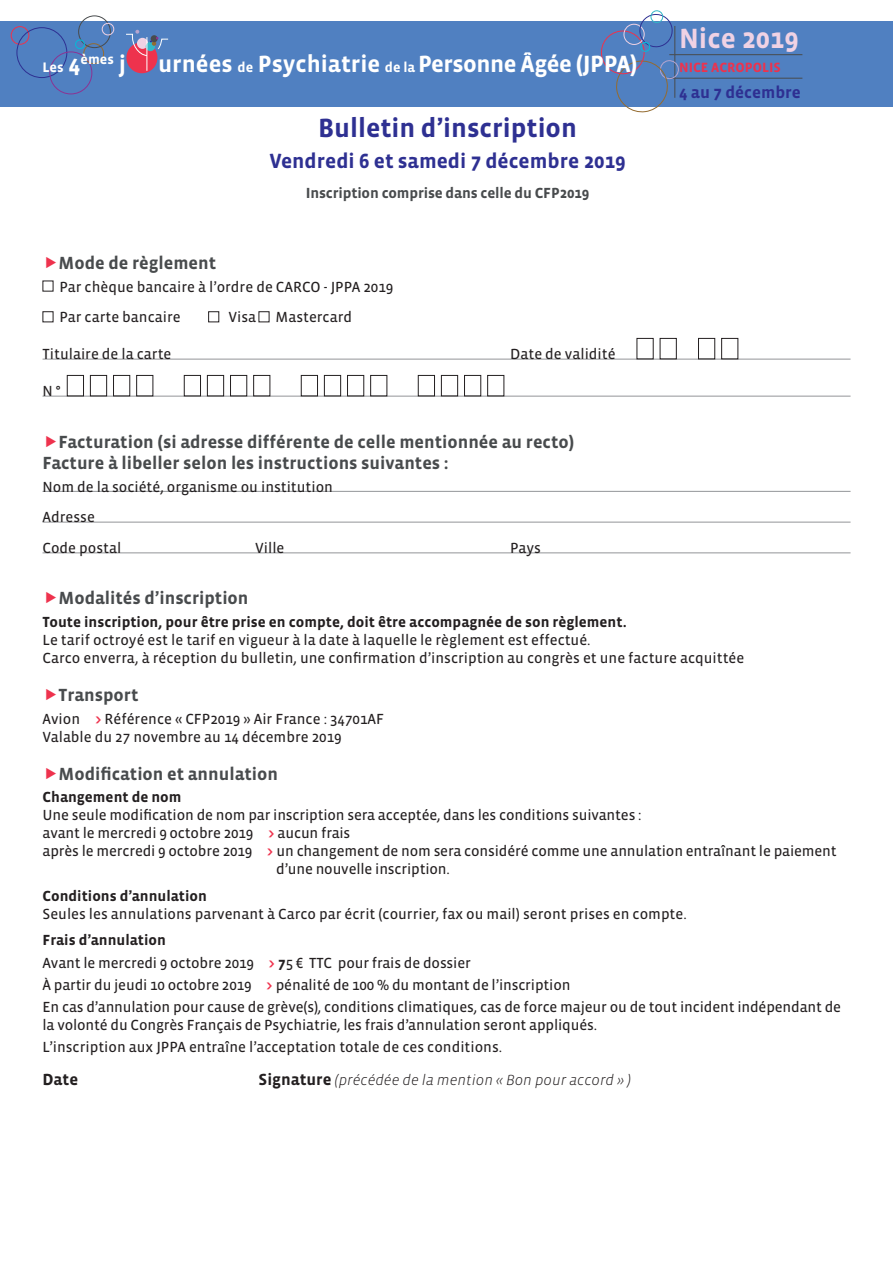
<style>
.page{position:relative;width:893px;height:1263px;background:#fff}
.page>*{position:absolute;margin:0;border:0;box-sizing:border-box;transform-origin:0 0}
.t1{font:700 28.5px "Vista Sans";color:#f0d2e4}
.t2{font:700 27px "Vista Sans";color:#2e3092}
.t3{font:700 24px "Vista Sans";color:#fff}
.t4{font:700 21px "Vista Sans";color:#2e3092}
.t5{font:700 18px/21.6px "Vista Sans";color:#484b4d}
.t6{font:700 16.95px "Vista Sans";color:#2e3092}
.t7{font:700 16.5px "Vista Sans";color:#231f20}
.t8{font:15px/30.8px "Vista Sans Reg";letter-spacing:-.01em;color:#231f20}
.t9{font:700 15px "Vista Sans";color:#231f20}
.t10{font:italic 300 15px "Vista Sans";color:#231f20}
.t11{font:700 15px "Vista Sans";letter-spacing:-.01em;color:#484b4d}
.t12{font:700 13.95px "Vista Sans";color:#fff}
.t13{font:700 13.65px "Vista Sans";color:#ee324d}
.s1{font-size:14.1px}
.s2{font-size:24px}
.s3{font-family:"Vista Sans";font-weight:700;color:#ee324d}
.s4{font-family:"Vista Sans";font-weight:700}
.s5{font-weight:700;font-style:normal;font-size:16.5px}
</style>
<div class="page">
<div style="left:0;top:21px;width:892px;height:85px;background:#5080c1"></div>
<hr style="left:675px;top:54px;width:127px;height:1px;background:#484b4d">
<hr style="left:675px;top:78px;width:127px;height:1px;background:#484b4d">
<div style="left:11px;top:26px;width:18px;height:18px;border:1px solid #ee324d;border-radius:50%"></div>
<div style="left:17px;top:28px;width:50px;height:50px;border:1px solid #2e3092;border-radius:50%"></div>
<div style="left:50px;top:52px;width:42px;height:42px;border:1px solid #8b3393;border-radius:50%"></div>
<div style="left:84px;top:44px;width:20px;height:20px;border:1px solid #946b30;border-radius:50%"></div>
<div style="left:78px;top:16px;width:33px;height:32px;border:1px solid #484b4d;border-radius:50%"></div>
<div style="left:102px;top:23px;width:12px;height:12px;border:1px solid #f0d2e4;border-radius:50%"></div>
<div style="left:75px;top:40px;width:9px;height:9px;border:1px solid #03bbda;border-radius:50%"></div>
<svg style="left:600px;top:13px;width:79px;height:100px"></svg>
<div style="left:650px;top:10px;width:13px;height:13px;border:1px solid #32b7c7;border-radius:5px"></div>
<div style="left:640px;top:42px;width:10px;height:10px;border:1px solid #03bbda;border-radius:50%"></div>
<div style="left:126px;top:42px;width:31px;height:31px;background:#ee324d;border-radius:50%"></div>
<hr style="left:147px;top:37px;width:1px;height:34px;background:#fff">
<svg style="left:126px;top:30px;width:42px;height:26px"></svg>
<hr style="left:43px;top:359px;width:807px;height:1px;background:#939598">
<hr style="left:43px;top:396px;width:807px;height:1px;background:#939598">
<hr style="left:43px;top:491px;width:807px;height:1px;background:#939598">
<hr style="left:43px;top:522px;width:807px;height:1px;background:#939598">
<hr style="left:43px;top:553px;width:807px;height:1px;background:#939598">
<div style="left:43px;top:311px;width:10px;height:11px;border:1px solid #231f20"></div>
<div style="left:208px;top:311px;width:11px;height:11px;border:1px solid #231f20"></div>
<div style="left:259px;top:311px;width:10px;height:11px;border:1px solid #231f20"></div>
<div style="left:660px;top:338px;width:17px;height:21px;border:1px solid #231f20"></div>
<div style="left:698px;top:338px;width:17px;height:21px;border:1px solid #231f20"></div>
<div style="left:721px;top:338px;width:17px;height:21px;border:1px solid #231f20"></div>
<div style="left:67px;top:375px;width:17px;height:21px;border:1px solid #231f20"></div>
<div style="left:90px;top:375px;width:17px;height:21px;border:1px solid #231f20"></div>
<div style="left:113px;top:375px;width:17px;height:21px;border:1px solid #231f20"></div>
<div style="left:136px;top:375px;width:17px;height:21px;border:1px solid #231f20"></div>
<div style="left:184px;top:375px;width:17px;height:21px;border:1px solid #231f20"></div>
<div style="left:207px;top:375px;width:17px;height:21px;border:1px solid #231f20"></div>
<div style="left:230px;top:375px;width:17px;height:21px;border:1px solid #231f20"></div>
<div style="left:253px;top:375px;width:17px;height:21px;border:1px solid #231f20"></div>
<div style="left:301px;top:375px;width:17px;height:21px;border:1px solid #231f20"></div>
<div style="left:324px;top:375px;width:17px;height:21px;border:1px solid #231f20"></div>
<div style="left:347px;top:375px;width:17px;height:21px;border:1px solid #231f20"></div>
<div style="left:370px;top:375px;width:17px;height:21px;border:1px solid #231f20"></div>
<div style="left:418px;top:375px;width:17px;height:21px;border:1px solid #231f20"></div>
<div style="left:441px;top:375px;width:17px;height:21px;border:1px solid #231f20"></div>
<div style="left:464px;top:375px;width:17px;height:21px;border:1px solid #231f20"></div>
<div style="left:487px;top:375px;width:17px;height:21px;border:1px solid #231f20"></div>
<p class="t12" style="left:43px;top:52px;width:85px"><span class="s1">Les</span> <span class="s2">4</span>èmes <span class="s2">j</span></p>
<h3 class="t3" style="left:158px;top:52px;width:481px">urnées <span class="s1">de</span> Psychiatrie <span class="s1">de la</span> Personne Âgée (JPPA)</h3>
<h2 class="t2" style="left:318px;top:114px;width:260px">Bulletin d’inscription</h2>
<h3 class="t4" style="left:269px;top:150px;width:358px">Vendredi 6 et samedi 7 décembre 2019</h3>
<p class="t11" style="left:306px;top:186px;width:285px">Inscription comprise dans celle du CFP2019</p>
<p class="t5" style="left:59px;top:253px;width:159px">Mode de règlement</p>
<p class="t8" style="left:60px;top:271px;width:335px">Par chèque bancaire à l’ordre de CARCO - JPPA 2019<br>Par carte bancaire</p>
<p class="t8" style="left:228px;top:302px;width:29px">Visa</p>
<p class="t8" style="left:276px;top:302px;width:78px">Mastercard</p>
<p class="t8" style="left:43px;top:339px;width:130px">Titulaire de la carte</p>
<p class="t8" style="left:510px;top:339px;width:107px">Date de validité</p>
<p class="t8" style="left:43px;top:376px;width:20px">N°</p>
<p class="t5" style="left:43px;top:431px;width:533px;text-indent:16px">Facturation (si adresse différente de celle mentionnée au recto)<br>Facture à libeller selon les instructions suivantes :</p>
<p class="t8" style="left:43px;top:471px;width:292px">Nom de la société, organisme ou institution<br>Adresse<br>Code postal</p>
<p class="t8" style="left:255px;top:533px;width:31px">Ville</p>
<p class="t8" style="left:510px;top:533px;width:32px">Pays</p>
<h1 class="t1" style="left:679px;top:24px;width:121px">Nice 2019</h1>
<p class="t13" style="left:679px;top:60px;width:103px">NICE ACROPOLIS</p>
<p class="t6" style="left:679px;top:83px;width:123px">4 au 7 décembre</p>
<p class="t5" style="left:59px;top:588px;width:191px">Modalités d’inscription</p>
<p class="t9" style="left:43px;top:614px;width:586px">Toute inscription, pour être prise en compte, doit être accompagnée de son règlement.</p>
<p class="t8" style="left:43px;top:631px;width:703px;line-height:18px">Le tarif octroyé est le tarif en vigueur à la date à laquelle le règlement est effectué.<br>Carco enverra, à réception du bulletin, une confirmation d’inscription au congrès et une facture acquittée</p>
<p class="t5" style="left:59px;top:685px;width:81px">Transport</p>
<p class="t8" style="left:43px;top:710px;width:343px;line-height:18px">Avion <span class="s3">&gt;</span> Référence « CFP2019 » Air France : 34701AF<br>Valable du 27 novembre au 14 décembre 2019</p>
<p class="t5" style="left:59px;top:764px;width:221px">Modification et annulation</p>
<p class="t9" style="left:43px;top:790px;width:141px">Changement de nom</p>
<p class="t8" style="left:43px;top:800px;width:601px">Une seule modification de nom par inscription sera acceptée, dans les conditions suivantes :</p>
<p class="t8" style="left:43px;top:818px;width:309px">avant le mercredi 9 octobre 2019 <span class="s3">&gt;</span> aucun frais</p>
<p class="t8" style="left:43px;top:836px;width:796px">après le mercredi 9 octobre 2019 <span class="s3">&gt;</span> un changement de nom sera considéré comme une annulation entraînant le paiement</p>
<p class="t8" style="left:276px;top:854px;width:175px">d’une nouvelle inscription.</p>
<p class="t9" style="left:43px;top:888px;width:166px">Conditions d’annulation</p>
<p class="t8" style="left:43px;top:899px;width:646px">Seules les annulations parvenant à Carco par écrit (courrier, fax ou mail) seront prises en compte.</p>
<p class="t9" style="left:43px;top:933px;width:125px">Frais d’annulation</p>
<p class="t8" style="left:43px;top:952px;width:800px;line-height:22.2px">Avant le mercredi 9 octobre 2019 <span class="s3">&gt;</span> <span class="s4">7</span>5 € TTC pour frais de dossier<br>À partir du jeudi 10 octobre 2019 <span class="s3">&gt;</span> pénalité de 100 % du montant de l’inscription<br>En cas d’annulation pour cause de grève(s), conditions climatiques, cas de force majeur ou de tout incident indépendant de</p>
<p class="t8" style="left:43px;top:1014px;width:556px;line-height:22.2px">la volonté du Congrès Français de Psychiatrie, les frais d’annulation seront appliqués.<br>L’inscription aux JPPA entraîne l’acceptation totale de ces conditions.</p>
<p class="t7" style="left:43px;top:1071px;width:37px">Date</p>
<p class="t10" style="left:259px;top:1072px;width:374px"><span class="s5">Signature</span> (précédée de la mention « Bon pour accord » )</p>
</div>
